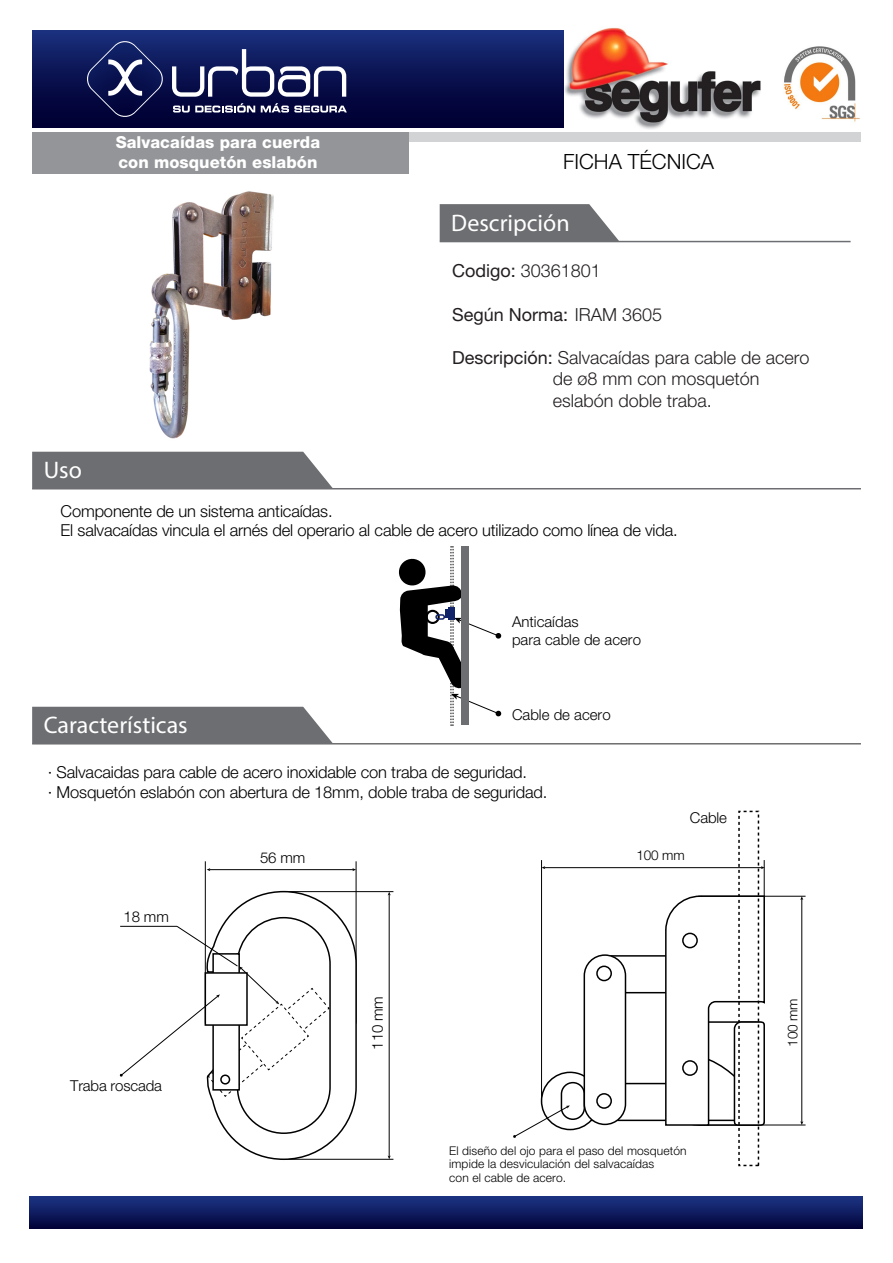
<style>
.page{position:relative;width:893px;height:1263px;background:#fff}
.page>*{position:absolute;margin:0;border:0;box-sizing:border-box;transform-origin:0 0}
.t1{font:24px "Myriad Pro";color:#fff}
.t2{font:300 21px "Helvetica Neue LT Std";color:#000}
.t3{font:300 18px/21.6px "Helvetica Neue LT Std";color:#231f20}
.t4{font:18px "Helvetica Neue LT Std";color:#231f20}
.t5{font:300 16.5px/19.8px "Helvetica Neue LT Std";letter-spacing:-.01em;color:#000}
.t6{font:800 16.5px/19.8px "Helvetica Neue LT Std";letter-spacing:.005em;color:#fff}
.t7{font:300 15px/18px "Helvetica Neue LT Std";color:#000}
.t8{font:300 13.5px "Helvetica Neue LT Std";letter-spacing:-.01em;color:#000}
.t9{font:300 12px/13.5px "Helvetica Neue LT Std";letter-spacing:.01em;color:#000}
.s1{font-weight:400}
.s2{font-weight:300}
</style>
<div class="page">
<div style="left:32px;top:30px;width:829px;height:97px;background:linear-gradient(to bottom,#192d7a,#00002b)"></div>
<div style="left:406px;top:132px;width:455px;height:10px;background:#d1d3d4"></div>
<div style="left:32px;top:133px;width:377px;height:41px;background:#939598"></div>
<svg style="left:172px;top:49px;width:174px;height:48px"></svg>
<svg style="left:173px;top:103px;width:82px;height:10px"></svg>
<svg style="left:261px;top:103px;width:86px;height:10px"></svg>
<svg style="left:86px;top:40px;width:78px;height:78px"></svg>
<div style="left:30px;top:1196px;width:832px;height:32px;background:linear-gradient(to bottom,#1d3686,#03063d)"></div>
<hr style="left:32px;top:488px;width:829px;height:1px;background:#6d6e71">
<div style="left:32px;top:452px;width:301px;height:36px;background:#6d6e71"></div>
<hr style="left:32px;top:743px;width:829px;height:1px;background:#6d6e71">
<div style="left:32px;top:707px;width:301px;height:36px;background:#6d6e71"></div>
<hr style="left:440px;top:241px;width:411px;height:1px;background:#6d6e71">
<svg style="left:440px;top:204px;width:179px;height:37px"></svg>
<hr style="left:764px;top:860px;width:1px;height:67px;background:#000">
<hr style="left:698px;top:896px;width:108px;height:1px;background:#000">
<hr style="left:698px;top:1125px;width:108px;height:1px;background:#000">
<hr style="left:541px;top:860px;width:1px;height:241px;background:#000">
<hr style="left:356px;top:861px;width:1px;height:162px;background:#000">
<hr style="left:205px;top:861px;width:1px;height:162px;background:#000">
<hr style="left:282px;top:891px;width:111px;height:1px;background:#000">
<hr style="left:282px;top:1159px;width:111px;height:1px;background:#000">
<hr style="left:209px;top:869px;width:144px;height:1px;background:#000">
<svg style="left:352px;top:868px;width:4px;height:3px"></svg>
<hr style="left:544px;top:867px;width:218px;height:1px;background:#000">
<svg style="left:761px;top:866px;width:4px;height:3px"></svg>
<hr style="left:389px;top:894px;width:1px;height:262px;background:#000">
<hr style="left:801px;top:899px;width:1px;height:223px;background:#000">
<svg style="left:120px;top:890px;width:238px;height:270px"></svg>
<img style="left:149px;top:191px;width:125px;height:248px">
<svg style="left:399px;top:546px;width:103px;height:180px"></svg>
<div style="left:435px;top:614px;width:10px;height:6px;border:2px solid #112369;border-radius:2px"></div>
<svg style="left:513px;top:895px;width:253px;height:243px"></svg>
<img style="left:564px;top:27px;width:297px;height:102px">
<p class="t6" style="left:116px;top:133px;width:206px">Salvacaídas para cuerda con mosquetón eslabón</p>
<h1 class="t1" style="left:44px;top:456px;width:40px">Uso</h1>
<p class="t2" style="left:563px;top:149px;width:152px">FICHA TÉCNICA</p>
<h1 class="t1" style="left:451px;top:208px;width:120px">Descripción</h1>
<p class="t3" style="left:452px;top:260px;width:150px"><span class="s1">Codigo:</span> 30361801</p>
<p class="t4" style="left:452px;top:303px;width:212px">Según Norma: <span class="s2">IRAM 3605</span></p>
<p class="t3" style="left:553px;top:346px;width:258px;text-indent:-101px"><span class="s1">Descripción:</span> Salvacaídas para cable de acero de ø8 mm con mosquetón eslabón doble traba.</p>
<p class="t5" style="left:61px;top:500px;width:619px">Componente de un sistema anticaídas.<br>El salvacaídas vincula el arnés del operario al cable de acero utilizado como línea de vida.</p>
<h1 class="t1" style="left:44px;top:711px;width:145px">Características</h1>
<p class="t7" style="left:512px;top:613px;width:130px">Anticaídas<br>para cable de acero</p>
<p class="t7" style="left:512px;top:705px;width:100px">Cable de acero</p>
<p class="t5" style="left:48px;top:762px;width:501px">· Salvacaidas para cable de acero inoxidable con traba de seguridad.<br>· Mosquetón eslabón con abertura de 18mm, doble traba de seguridad.</p>
<p class="t7" style="left:690px;top:809px;width:38px">Cable</p>
<p class="t7" style="left:124px;top:907px;width:47px">18 mm</p>
<p class="t7" style="left:70px;top:1077px;width:93px">Traba roscada</p>
<p class="t7" style="left:260px;top:848px;width:47px">56 mm</p>
<p class="t8" style="left:636px;top:847px;width:50px">100 mm</p>
<p class="t7" style="left:368px;top:1050px;width:55px;rotate:-90deg">110 mm</p>
<p class="t8" style="left:784px;top:1047px;width:50px;rotate:-90deg">100 mm</p>
<p class="t9" style="left:449px;top:1143px;width:239px">El diseño del ojo para el paso del mosquetón impide la desviculación del salvacaídas<br>con el cable de acero.</p>
</div>
